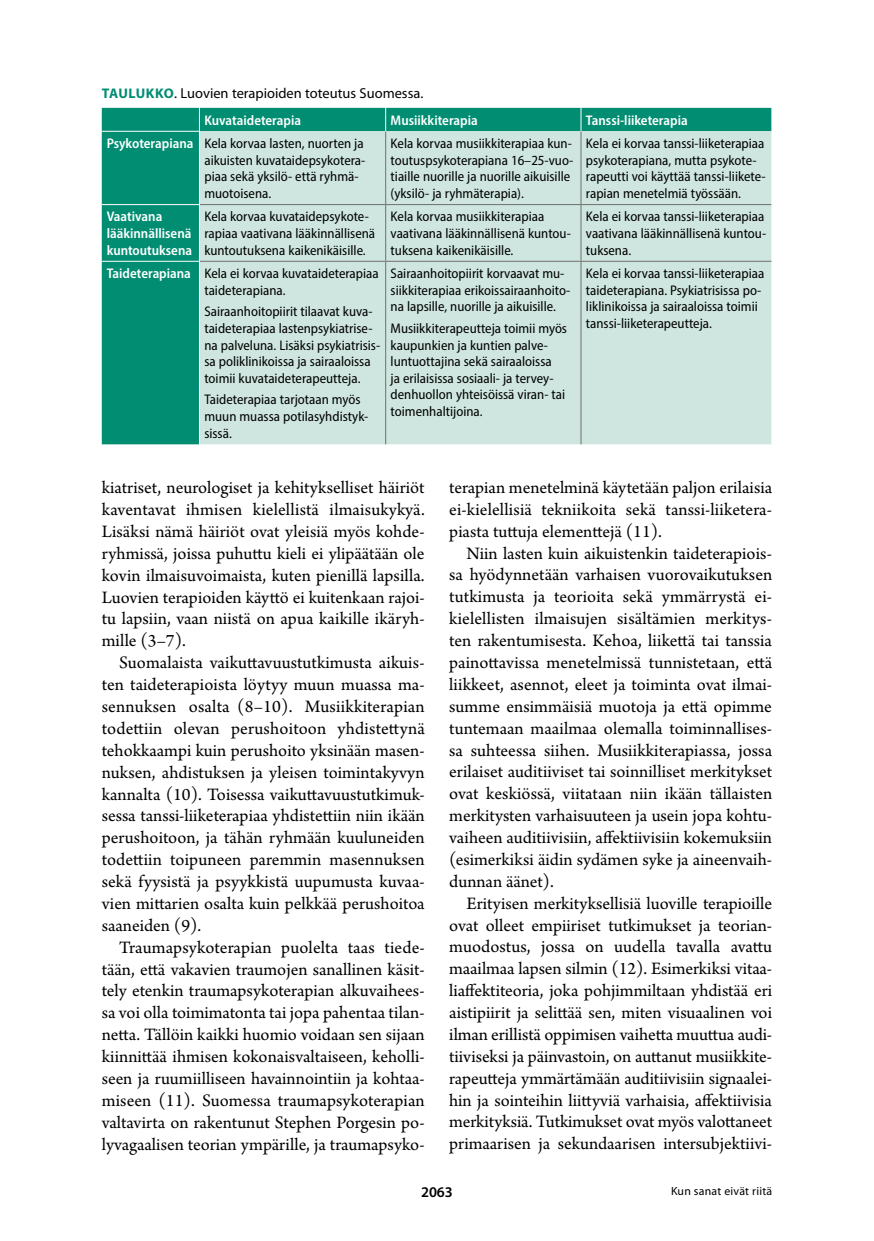
<style>
.page{position:relative;width:874px;height:1241px;background:#fff}
.page>*{position:absolute;margin:0;border:0;box-sizing:border-box;transform-origin:0 0}
.t1{font:18.38px/21.9px "Arno Pro";color:#000;text-align:justify}
.t2{font:600 14.88px "Myriad Pro";color:#000}
.t3{font:14.35px "Myriad Pro";color:#000}
.t4{font:semi-condensed 14px/16.6px "Myriad Pro";color:#000}
.t5{font:600 semi-condensed 14px/16.6px "Myriad Pro";color:#fff}
.t6{font:11.9px "Myriad Pro";letter-spacing:.02em;color:#000}
.s1{font-weight:700;font-size:14px;color:#008d72}
.s2{font-weight:600;color:#fff}
</style>
<div class="page">
<div style="left:102px;top:108px;width:669px;height:336px;background:#008d72"></div>
<div style="left:200px;top:131px;width:571px;height:313px;background:#cee6df"></div>
<hr style="left:385px;top:131px;width:1px;height:73px;background:#716f6d">
<hr style="left:580px;top:131px;width:1px;height:73px;background:#716f6d">
<hr style="left:200px;top:204px;width:185px;height:1px;background:#716f6d">
<hr style="left:385px;top:204px;width:195px;height:1px;background:#716f6d">
<hr style="left:385px;top:205px;width:1px;height:56px;background:#716f6d">
<hr style="left:580px;top:204px;width:191px;height:1px;background:#716f6d">
<hr style="left:580px;top:205px;width:1px;height:56px;background:#716f6d">
<hr style="left:200px;top:261px;width:185px;height:1px;background:#716f6d">
<hr style="left:385px;top:261px;width:195px;height:1px;background:#716f6d">
<hr style="left:385px;top:262px;width:1px;height:182px;background:#716f6d">
<hr style="left:580px;top:261px;width:191px;height:1px;background:#716f6d">
<hr style="left:580px;top:262px;width:1px;height:182px;background:#716f6d">
<svg style="left:385px;top:108px;width:1px;height:23px"></svg>
<svg style="left:580px;top:108px;width:1px;height:23px"></svg>
<svg style="left:199px;top:108px;width:1px;height:23px"></svg>
<hr style="left:102px;top:131px;width:98px;height:1px;background:#fff">
<hr style="left:199px;top:132px;width:1px;height:72px;background:#fff">
<hr style="left:102px;top:204px;width:98px;height:1px;background:#fff">
<hr style="left:199px;top:205px;width:1px;height:56px;background:#fff">
<hr style="left:102px;top:261px;width:98px;height:1px;background:#fff">
<hr style="left:199px;top:262px;width:1px;height:182px;background:#fff">
<p class="t3" style="left:102px;top:84px;width:323px"><span class="s1">TAULUKKO</span>. Luovien terapioiden toteutus Suomessa.</p>
<p class="t5" style="left:204px;top:111px;width:98px">Kuvataideterapia</p>
<p class="t5" style="left:390px;top:111px;width:88px">Musiikkiterapia</p>
<p class="t5" style="left:585px;top:111px;width:103px">Tanssi-liiketerapia</p>
<p class="t4" style="left:204px;top:135px;width:161px;text-indent:-98px"><span class="s2">Psykoterapiana</span> Kela korvaa lasten, nuorten ja aikuisten kuvataidepsykotera&shy;piaa sekä yksilö- että ryhmä&shy;muotoisena.</p>
<p class="t4" style="left:390px;top:135px;width:184px">Kela korvaa musiikkiterapiaa kun&shy;toutuspsykoterapiana 16–25-vuo&shy;tiaille nuorille ja nuorille aikuisille (yksilö- ja ryhmäterapia).</p>
<p class="t4" style="left:585px;top:135px;width:181px">Kela ei korvaa tanssi-liiketerapiaa psykoterapiana, mutta psykote&shy;rapeutti voi käyttää tanssi-liikete&shy;rapian menetelmiä työssään.</p>
<p class="t5" style="left:107px;top:208px;width:87px">Vaativana lääkinnällisenä kuntoutuksena</p>
<p class="t4" style="left:204px;top:208px;width:172px">Kela korvaa kuvataidepsykote&shy;rapiaa vaativana lääkinnällisenä kuntoutuksena kaikenikäisille.</p>
<p class="t4" style="left:390px;top:208px;width:182px">Kela korvaa musiikkiterapiaa vaativana lääkinnällisenä kuntou&shy;tuksena kaikenikäisille.</p>
<p class="t4" style="left:585px;top:208px;width:182px">Kela ei korvaa tanssi-liiketerapiaa vaativana lääkinnällisenä kuntou&shy;tuksena.</p>
<p class="t4" style="left:107px;top:265px;width:273px;text-align:center"><span class="s2">Taideterapiana</span> Kela ei korvaa kuvataideterapiaa taideterapiana.</p>
<p class="t4" style="left:204px;top:303px;width:177px">Sairaanhoitopiirit tilaavat kuva&shy;taideterapiaa lastenpsykiatrise&shy;na palveluna. Lisäksi psykiatrisis&shy;sa poliklinikoissa ja sairaaloissa toimii kuvataideterapeutteja.</p>
<p class="t4" style="left:204px;top:391px;width:165px">Taideterapiaa tarjotaan myös muun muassa potilasyhdistyk&shy;sissä.</p>
<p class="t4" style="left:585px;top:265px;width:180px">Kela ei korvaa tanssi-liiketerapiaa taideterapiana. Psykiatrisissa po&shy;liklinikoissa ja sairaaloissa toimii tanssi-liiketerapeutteja.</p>
<p class="t4" style="left:390px;top:265px;width:181px">Sairaanhoitopiirit korvaavat mu&shy;siikkiterapiaa erikoissairaanhoito&shy;na lapsille, nuorille ja aikuisille.</p>
<p class="t4" style="left:390px;top:320px;width:178px">Musiikkiterapeutteja toimii myös kaupunkien ja kuntien palve&shy;luntuottajina sekä sairaaloissa<br>ja erilaisissa sosiaali- ja tervey&shy;denhuollon yhteisöissä viran- tai toimenhaltijoina.</p>
<p class="t1" style="left:102px;top:477px;width:324px">kiatriset, neurologiset ja kehitykselliset häiriöt kaventavat ihmisen kielellistä ilmaisukykyä.<br>Lisäksi nämä häiriöt ovat yleisiä myös kohde&shy;ryhmissä, joissa puhuttu kieli ei ylipäätään ole kovin ilmaisuvoimaista, kuten pienillä lapsilla.<br>Luovien terapioiden käyttö ei kuitenkaan rajoi&shy;tu lapsiin, vaan niistä on apua kaikille ikäryh&shy;mille (3–7).</p>
<p class="t1" style="left:102px;top:652px;width:324px;text-indent:17px">Suomalaista vaikuttavuustutkimusta aikuis&shy;ten taideterapioista löytyy muun muassa ma&shy;sennuksen osalta (8–10). Musiikkiterapian todettiin olevan perushoitoon yhdistettynä tehokkaampi kuin perushoito yksinään masen&shy;nuksen, ahdistuksen ja yleisen toimintakyvyn kannalta (10). Toisessa vaikuttavuustutkimuk&shy;sessa tanssi-liiketerapiaa yhdistettiin niin ikään perushoitoon, ja tähän ryhmään kuuluneiden todettiin toipuneen paremmin masennuksen sekä fyysistä ja psyykkistä uupumusta kuvaa&shy;vien mittarien osalta kuin pelkkää perushoitoa saaneiden (9).</p>
<p class="t1" style="left:102px;top:937px;width:324px;text-indent:17px">Traumapsykoterapian puolelta taas tiede&shy;tään, että vakavien traumojen sanallinen käsit&shy;tely etenkin traumapsykoterapian alkuvaihees&shy;sa voi olla toimimatonta tai jopa pahentaa tilan&shy;netta. Tällöin kaikki huomio voidaan sen sijaan kiinnittää ihmisen kokonaisvaltaiseen, keholli&shy;seen ja ruumiilliseen havainnointiin ja kohtaa&shy;miseen (11). Suomessa traumapsykoterapian valtavirta on rakentunut Stephen Porgesin po&shy;lyvagaalisen teorian ympärille, ja traumapsyko-</p>
<p class="t1" style="left:449px;top:477px;width:324px">terapian menetelminä käytetään paljon erilaisia ei-kielellisiä tekniikoita sekä tanssi-liiketera&shy;piasta tuttuja elementtejä (11).</p>
<p class="t1" style="left:449px;top:543px;width:324px;text-indent:17px">Niin lasten kuin aikuistenkin taideterapiois&shy;sa hyödynnetään varhaisen vuorovaikutuksen tutkimusta ja teorioita sekä ymmärrystä ei&shy;kielellisten ilmaisujen sisältämien merkitys&shy;ten rakentumisesta. Kehoa, liikettä tai tanssia painottavissa menetelmissä tunnistetaan, että liikkeet, asennot, eleet ja toiminta ovat ilmai&shy;summe ensimmäisiä muotoja ja että opimme tuntemaan maailmaa olemalla toiminnallises&shy;sa suhteessa siihen. Musiikkiterapiassa, jossa erilaiset auditiiviset tai soinnilliset merkitykset ovat keskiössä, viitataan niin ikään tällaisten merkitysten varhaisuuteen ja usein jopa kohtu&shy;vaiheen auditiivisiin, affektiivisiin kokemuksiin (esimerkiksi äidin sydämen syke ja aineenvaih&shy;dunnan äänet).</p>
<p class="t1" style="left:449px;top:893px;width:324px;text-indent:17px">Erityisen merkityksellisiä luoville terapioille ovat olleet empiiriset tutkimukset ja teorian&shy;muodostus, jossa on uudella tavalla avattu maailmaa lapsen silmin (12). Esimerkiksi vitaa&shy;liaffektiteoria, joka pohjimmiltaan yhdistää eri aistipiirit ja selittää sen, miten visuaalinen voi ilman erillistä oppimisen vaihetta muuttua audi&shy;tiiviseksi ja päinvastoin, on auttanut musiikkite&shy;rapeutteja ymmärtämään auditiivisiin signaalei&shy;hin ja sointeihin liittyviä varhaisia, affektiivisia merkityksiä. Tutkimukset ovat myös valottaneet primaarisen ja sekundaarisen intersubjektiivi-</p>
<p class="t2" style="left:421px;top:1182px;width:33px">2063</p>
<p class="t6" style="left:670px;top:1183px;width:103px">Kun sanat eivät riitä</p>
</div>
